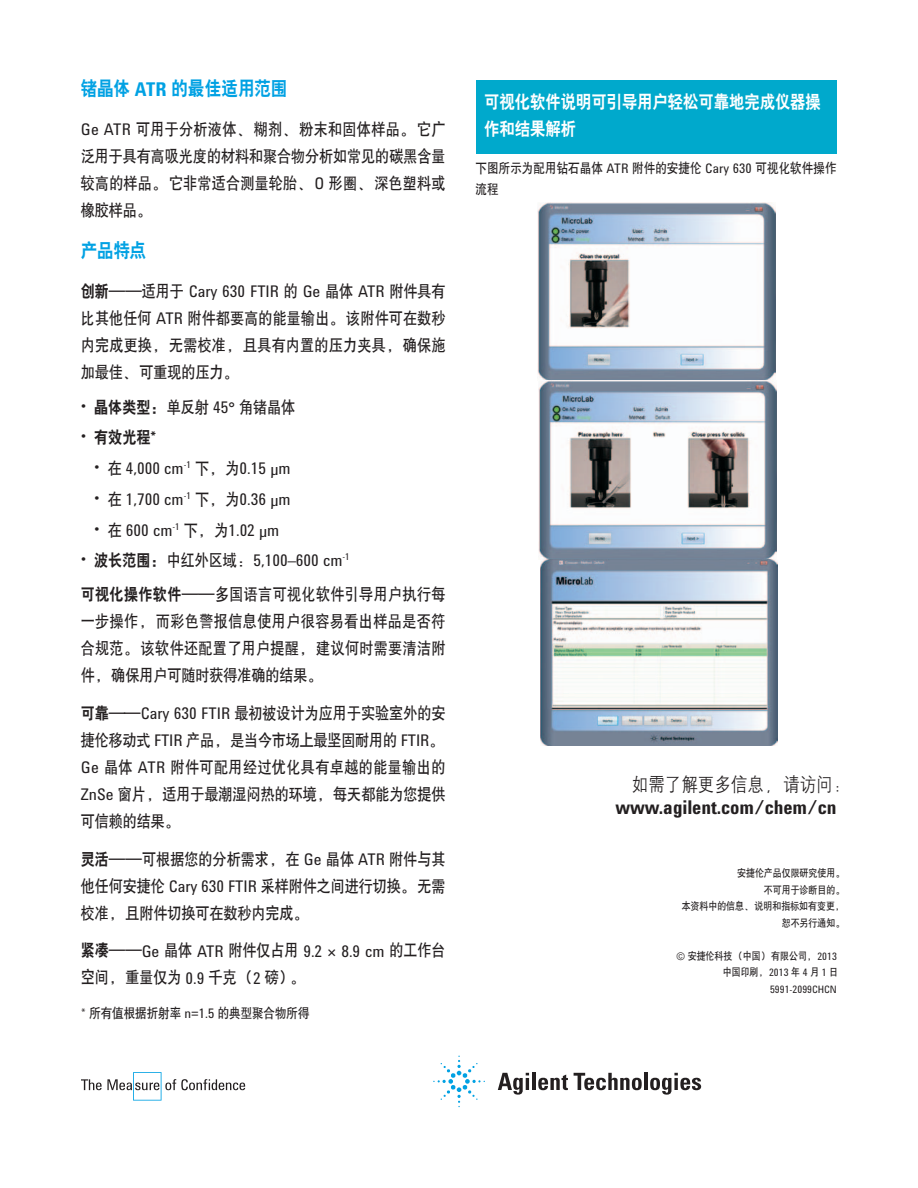
<style>
.page{position:relative;width:918px;height:1188px;background:#fff}
.page>*{position:absolute;margin:0;border:0;box-sizing:border-box;transform-origin:0 0}
.t1{font:700 19.5px "Agilent Condensed CFF";letter-spacing:-.005em;color:#231f20}
.t2{font:19.5px "H Yb 2 gj";letter-spacing:-.01em;color:#00a1e3;scale:.85 1}
.t3{font:19.5px "H Yg 2 gj";letter-spacing:-.005em;color:#231f20;scale:.85 1}
.t4{font:18px/27px "H Yb 2 gj";color:#fff;scale:.85 1}
.t5{font:16.5px/27px "H Yb 1 gj";letter-spacing:.005em;color:#231f20;text-align:justify}
.t6{font:16.5px/27px "H Yb 1 gj";letter-spacing:.005em;color:#231f20;text-align:justify;scale:.85 1}
.t7{font:16.5px "Agilent Condensed CFF";color:#231f20}
.t8{font:16.5px "H Yb 2 gj";color:#231f20;scale:.85 1}
.t9{font:13.5px/21px "H Yb 1 gj";letter-spacing:.01em;color:#231f20;scale:.85 1}
.t10{font:10.5px/16.5px "H Yb 1 gj";color:#231f20;text-align:right;scale:.85 1}
.t11{font:10.5px "Agilent Condensed CFF";color:#231f20}
.s1{font-family:"Agilent Condensed CFF";font-weight:700}
.s2{font-family:"Agilent Condensed CFF"}
.s3{font-family:"H Yb 2 gj"}
.s4{font-family:"H Yb 1 gj"}
</style>
<div class="page">
<img style="left:538px;top:202px;width:238px;height:357px">
<img style="left:541px;top:559px;width:237px;height:186px">
<div style="left:476px;top:81px;width:361px;height:73px;background:#00a9cc"></div>
<svg style="left:81px;top:1072px;width:164px;height:29px"></svg>
<svg style="left:498px;top:1073px;width:31px;height:22px"></svg>
<hr style="left:532px;top:1073px;width:4px;height:17px;background:#231f20">
<svg style="left:538px;top:1075px;width:30px;height:15px"></svg>
<svg style="left:574px;top:1073px;width:68px;height:17px"></svg>
<hr style="left:644px;top:1073px;width:4px;height:17px;background:#231f20">
<svg style="left:650px;top:1073px;width:51px;height:22px"></svg>
<svg style="left:433px;top:1056px;width:52px;height:51px"></svg>
<p class="t2" style="left:81px;top:79px;width:245px">锗晶体 <span class="s1">ATR</span> 的最佳适用范围</p>
<p class="t6" style="left:81px;top:116px;width:431px"><span class="s2">Ge ATR</span> 可用于分析液体、糊剂、粉末和固体样品。它广泛用于具有高吸光度的材料和聚合物分析如常见的碳黑含量较高的样品。它非常适合测量轮胎、<span class="s2">O</span> 形圈、深色塑料或橡胶样品。</p>
<p class="t2" style="left:81px;top:240px;width:78px">产品特点</p>
<p class="t7" style="left:81px;top:279px;width:366px"><span class="s3">创新</span><span class="s4">——适用于</span> Cary 630 FTIR <span class="s4">的</span> Ge <span class="s4">晶体</span> ATR <span class="s4">附件具有</span></p>
<p class="t6" style="left:81px;top:304px;width:431px">比其他任何 <span class="s2">ATR</span> 附件都要高的能量输出。该附件可在数秒内完成更换，无需校准，且具有内置的压力夹具，确保施加最佳、可重现的压力。</p>
<p class="t6" style="left:81px;top:393px;width:254px"><span class="s2">•</span> <span class="s3">晶体类型：</span>单反射 <span class="s2">45°</span> 角锗晶体</p>
<p class="t8" style="left:81px;top:429px;width:90px"><span class="s2">•</span> 有效光程<span class="s1">*</span></p>
<p class="t7" style="left:94px;top:456px;width:198px">• <span class="s4">在</span> 4,000 cm<sup>-1</sup> <span class="s4">下，为</span>0.15 µm</p>
<p class="t7" style="left:94px;top:487px;width:198px">• <span class="s4">在</span> 1,700 cm<sup>-1</sup> <span class="s4">下，为</span>0.36 µm</p>
<p class="t7" style="left:94px;top:518px;width:187px">• <span class="s4">在</span> 600 cm<sup>-1</sup> <span class="s4">下，为</span>1.02 µm</p>
<p class="t7" style="left:81px;top:548px;width:270px">• <span class="s3">波长范围：</span><span class="s4">中红外区域：</span>5,100–600 cm<sup>-1</sup></p>
<p class="t5" style="left:81px;top:581px;width:366px"><span class="s3">可视化操作软件</span>——多国语言可视化软件引导用户执行每一步操作，而彩色警报信息使用户很容易看出样品是否符合规范。该软件还配置了用户提醒，建议何时需要清洁附件，确保用户可随时获得准确的结果。</p>
<p class="t5" style="left:81px;top:699px;width:366px"><span class="s3">可靠</span>——<span class="s2">Cary 630 FTIR</span> 最初被设计为应用于实验室外的安捷伦移动式 <span class="s2">FTIR</span> 产品，是当今市场上最坚固耐用的 <span class="s2">FTIR</span>。<span class="s2">Ge</span> 晶体 <span class="s2">ATR</span> 附件可配用经过优化具有卓越的能量输出的<span class="s2">ZnSe</span> 窗片，适用于最潮湿闷热的环境，每天都能为您提供可信赖的结果。</p>
<p class="t5" style="left:81px;top:845px;width:366px"><span class="s3">灵活</span>——可根据您的分析需求，在 <span class="s2">Ge</span> 晶体 <span class="s2">ATR</span> 附件与其他任何安捷伦 <span class="s2">Cary 630 FTIR</span> 采样附件之间进行切换。无需校准，且附件切换可在数秒内完成。</p>
<p class="t7" style="left:81px;top:938px;width:366px"><span class="s3">紧凑</span><span class="s4">——</span>Ge <span class="s4">晶体</span> ATR <span class="s4">附件仅占用</span> 9.2 × 8.9 cm <span class="s4">的工作台</span></p>
<p class="t6" style="left:81px;top:964px;width:267px">空间，重量仅为 <span class="s2">0.9</span> 千克（<span class="s2">2</span> 磅）。</p>
<p class="t9" style="left:81px;top:1003px;width:271px"><span class="s2">*</span> 所有值根据折射率 <span class="s2">n=1.5</span> 的典型聚合物所得</p>
<p class="t4" style="left:484px;top:88px;width:397px">可视化软件说明可引导用户轻松可靠地完成仪器操作和结果解析</p>
<p class="t9" style="left:476px;top:158px;width:426px">下图所示为配用钻石晶体 <span class="s2">ATR</span> 附件的安捷伦 <span class="s2">Cary 630</span> 可视化软件操作流程</p>
<p class="t3" style="left:632px;top:774px;width:261px">如需了解更多信息，请访问：</p>
<p class="t1" style="left:616px;top:792px;width:223px">www.agilent.com/chem/cn</p>
<p class="t10" style="left:682px;top:865px;width:195px">安捷伦产品仅限研究使用。<br>不可用于诊断目的。<br>本资料中的信息、说明和指标如有变更，恕不另行通知。</p>
<p class="t10" style="left:677px;top:947px;width:192px"><span class="s2">©</span> 安捷伦科技（中国）有限公司，<span class="s2">2013</span>中国印刷，<span class="s2">2013</span> 年 <span class="s2">4</span> 月 <span class="s2">1</span> 日</p>
<p class="t11" style="left:770px;top:981px;width:68px">5991-2099CHCN</p>
</div>
